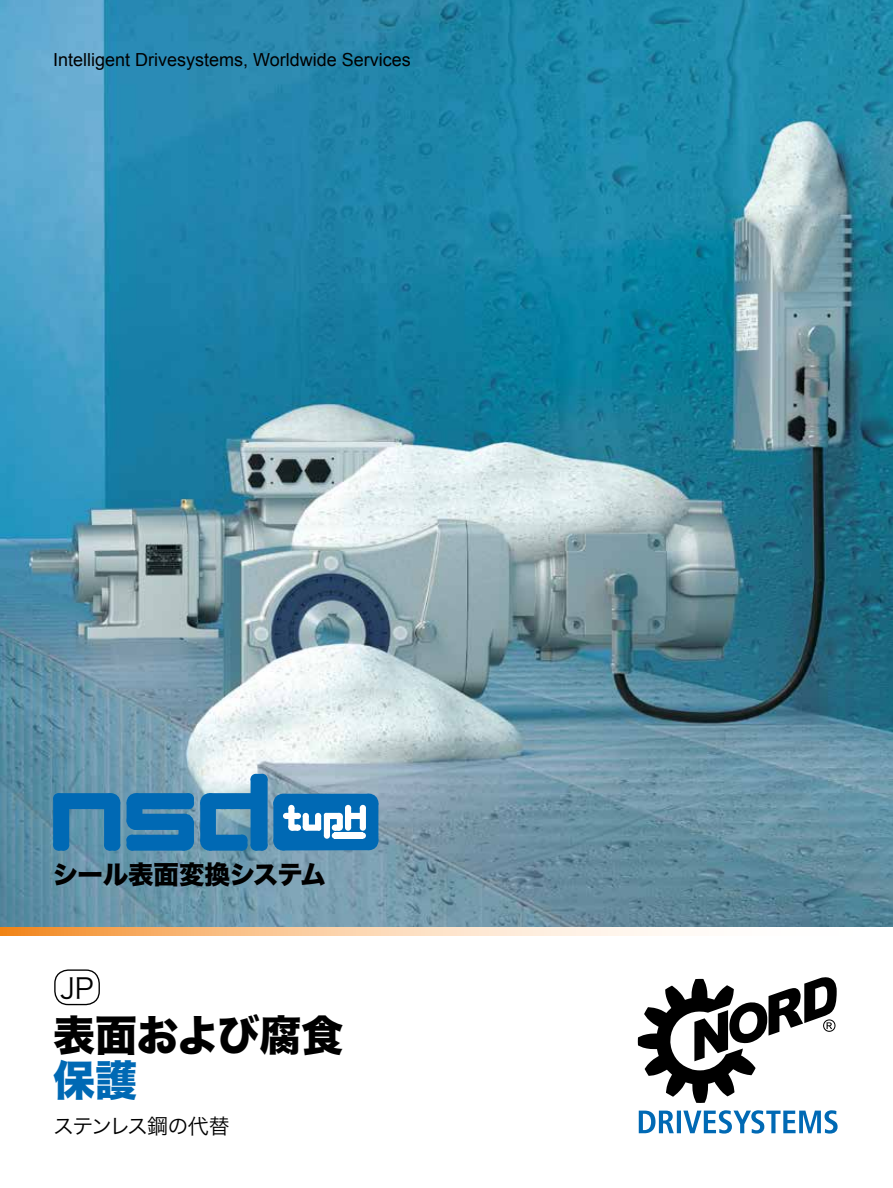
<style>
.page{position:relative;width:893px;height:1188px;background:#fff}
.page>*{position:absolute;margin:0;border:0;box-sizing:border-box;transform-origin:0 0}
.t1{font:42px "Hira Kaku Std W8";letter-spacing:-.005em;color:#000}
.t2{font:42px "Hira Kaku Std W8";color:#0069b4}
.t3{font:28.35px "Hira Kaku Pro W3";color:#000}
.t4{font:25.5px "Hira Kaku Std W8";letter-spacing:-.015em;color:#000}
.t5{font:21px "Hira Kaku Pro W3";letter-spacing:-.065em;color:#000}
.t6{font:18px "Arial";color:#000}
</style>
<div class="page">
<svg style="left:0;top:927px;width:684px;height:8px;background:#facc9f"></svg>
<svg style="left:639px;top:1110px;width:199px;height:24px"></svg>
<svg style="left:638px;top:977px;width:199px;height:126px"></svg>
<img style="left:0;top:0;width:893px;height:927px">
<div style="left:54px;top:969px;width:46px;height:36px;border:1px solid #000;border-radius:13px"></div>
<svg style="left:53px;top:793px;width:67px;height:58px;background:#267ab0"></svg>
<svg style="left:127px;top:793px;width:67px;height:58px;background:#1170b3"></svg>
<svg style="left:200px;top:774px;width:178px;height:77px;background:#4e92c0"></svg>
<div style="left:335px;top:833px;width:28px;height:6px;background:#fff"></div>
<p class="t6" style="left:53px;top:48px;width:359px">Intelligent Drivesystems, Worldwide Services</p>
<h3 class="t4" style="left:52px;top:861px;width:275px">シール表面変換システム</h3>
<h2 class="t3" style="left:61px;top:963px;width:35px">JP</h2>
<h1 class="t1" style="left:53px;top:1012px;width:292px">表面および腐食</h1>
<h1 class="t2" style="left:53px;top:1057px;width:85px">保護</h1>
<p class="t5" style="left:53px;top:1107px;width:178px">ステンレス鋼の代替</p>
</div>
